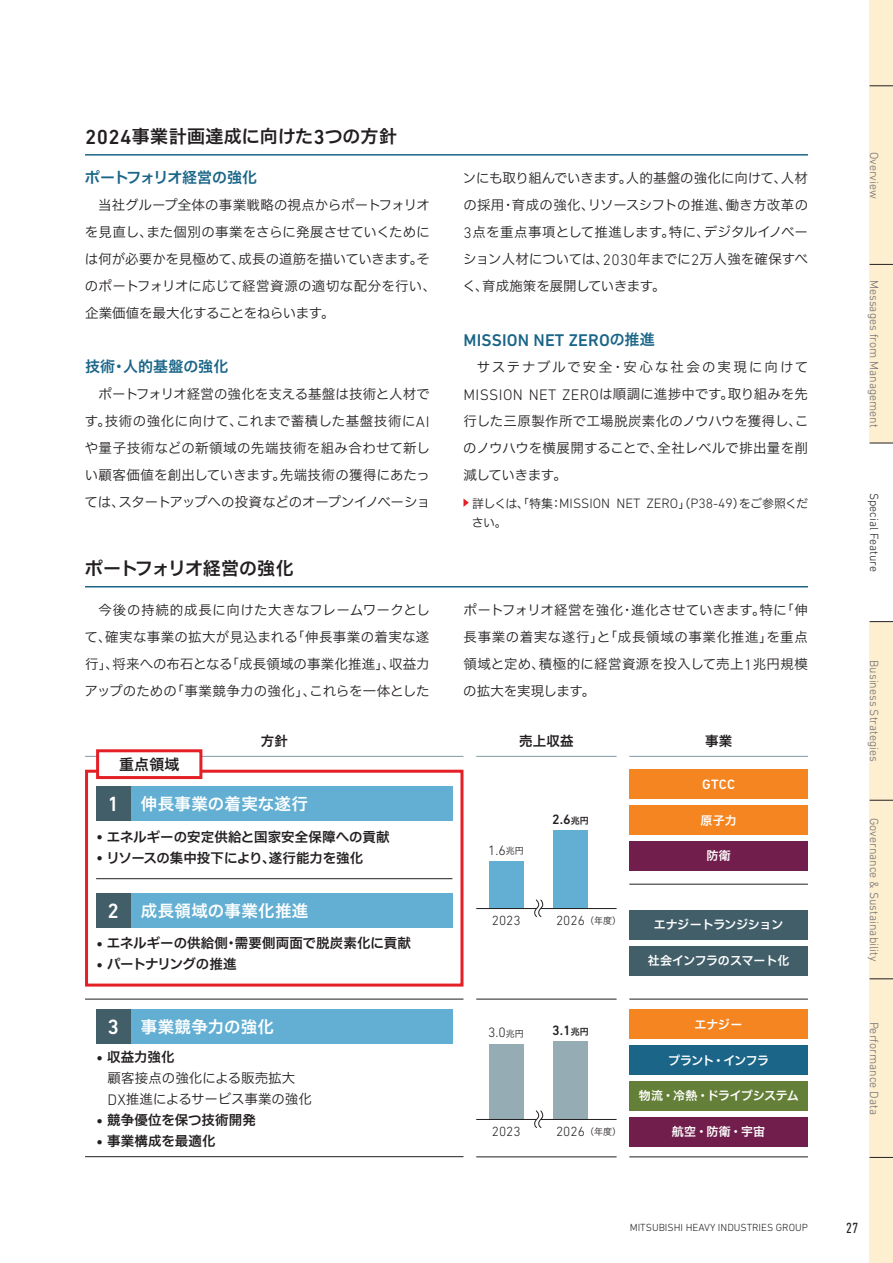
<style>
.page{position:relative;width:893px;height:1263px;background:#fff}
.page>*{position:absolute;margin:0;border:0;box-sizing:border-box;transform-origin:0 0}
.t1{font:18px "Hiragino UD Sans F Std N W6";color:#231f20}
.t2{font:500 17.25px "DIN Next LT Pro";letter-spacing:.01em;color:#1a6588}
.t3{font:16.5px "Hiragino UD Sans F Std N W6";letter-spacing:.02em;color:#fff}
.t4{font:15px "Hiragino UD Sans F Std N W6";letter-spacing:-.025em;color:#1a6588}
.t5{font:15px "Hiragino UD Sans F Std N W6";letter-spacing:-.005em;color:#1a6588}
.t6{font:15px "Hiragino UD Sans F Std N W6";color:#231f20}
.t7{font:condensed 15px "DIN Next LT Pro";color:#231f20}
.t8{font:300 13.8px "DIN Next LT Pro";color:#231f20}
.t9{font:500 13.8px "DIN Next LT Pro";color:#231f20}
.t10{font:500 13.8px "DIN Next LT Pro";color:#fff}
.t11{font:13.5px/27px "Hiragino UD Sans F Std N W3";color:#231f20;text-align:justify}
.t12{font:13.5px "Hiragino UD Sans F Std N W6";color:#231f20}
.t13{font:300 13.5px "DIN Next LT Pro";color:#231f20}
.t14{font:13.5px "Hiragino UD Sans F Std N W6";letter-spacing:-.05em;color:#231f20}
.t15{font:300 12px "DIN Next LT Pro";color:#6c6d70}
.t16{font:12px "Hiragino UD Sans F Std N W6";letter-spacing:-.02em;color:#fff}
.t17{font:12px "Hiragino UD Sans F Std N W6";letter-spacing:-.04em;color:#fff}
.t18{font:300 12px "DIN Next LT Pro";color:#231f20}
.t19{font:12px "Hiragino UD Sans F Std N W6";letter-spacing:-.06em;color:#fff}
.t20{font:12px "Hiragino UD Sans F Std N W3";color:#231f20}
.t21{font:300 10.5px "DIN Next LT Pro";color:#231f20}
.t22{font:9px "Hiragino UD Sans F Std N W3";color:#231f20}
.s1{font-family:"DIN Next LT Pro";font-weight:500;font-size:20.7px}
.s2{font-family:"DIN Next LT Pro";font-weight:300;font-size:15.45px}
.s3{font-family:"Hiragino UD Sans F Std N W6";font-weight:400;font-size:15px}
.s4{font-family:"Hiragino UD Sans F Std N W3";font-weight:400;font-size:12px}
.s5{font-family:"DIN Next LT Pro";font-weight:500;font-size:21px}
.s6{font-family:"DIN Next LT Pro";font-weight:500;font-size:15.45px}
.s7{font-family:"Hiragino UD Sans F Std N W3";font-weight:400;font-size:9px}
.s8{font-family:"Hiragino UD Sans F Std N W6";font-weight:400;font-size:9px}
</style>
<div class="page">
<hr style="left:85px;top:586px;width:723px;height:1px;background:#1a6588">
<hr style="left:85px;top:154px;width:723px;height:2px;background:#1a6588">
<hr style="left:85px;top:756px;width:378px;height:1px;background:#7e9ca5">
<hr style="left:629px;top:756px;width:179px;height:1px;background:#7e9ca5">
<hr style="left:476px;top:756px;width:141px;height:1px;background:#7e9ca5">
<div style="left:85px;top:770px;width:378px;height:216px;border:3px solid #e41f25"></div>
<hr style="left:96px;top:878px;width:356px;height:1px;background:#231f20">
<hr style="left:85px;top:999px;width:378px;height:1px;background:#231f20">
<hr style="left:85px;top:1156px;width:378px;height:1px;background:#231f20">
<hr style="left:476px;top:999px;width:141px;height:1px;background:#231f20">
<hr style="left:476px;top:1156px;width:141px;height:1px;background:#231f20">
<hr style="left:629px;top:884px;width:179px;height:1px;background:#231f20">
<div style="left:489px;top:861px;width:34px;height:47px;background:#62afd3"></div>
<div style="left:553px;top:830px;width:34px;height:78px;background:#62afd3"></div>
<svg style="left:534px;top:899px;width:9px;height:18px"></svg>
<hr style="left:476px;top:908px;width:61px;height:1px;background:#231f20">
<hr style="left:541px;top:908px;width:76px;height:1px;background:#231f20">
<div style="left:489px;top:1044px;width:34px;height:75px;background:#95acb4"></div>
<div style="left:553px;top:1041px;width:34px;height:78px;background:#95acb4"></div>
<svg style="left:534px;top:1110px;width:9px;height:18px"></svg>
<hr style="left:476px;top:1119px;width:61px;height:1px;background:#231f20">
<hr style="left:541px;top:1119px;width:76px;height:1px;background:#231f20">
<div style="left:629px;top:910px;width:179px;height:30px;background:#425f69"></div>
<div style="left:629px;top:946px;width:179px;height:29px;background:#425f69"></div>
<div style="left:629px;top:1009px;width:179px;height:30px;background:#f58520"></div>
<div style="left:629px;top:1045px;width:179px;height:30px;background:#1a6588"></div>
<div style="left:629px;top:1081px;width:179px;height:30px;background:#647f37"></div>
<div style="left:629px;top:1117px;width:179px;height:29px;background:#711e4d"></div>
<div style="left:629px;top:769px;width:179px;height:30px;background:#f58520"></div>
<div style="left:629px;top:805px;width:179px;height:30px;background:#f58520"></div>
<div style="left:629px;top:841px;width:179px;height:30px;background:#711e4d"></div>
<div style="left:98px;top:751px;width:103px;height:26px;background:#fff"></div>
<div style="left:96px;top:749px;width:106px;height:30px;border:3px solid #e41f25"></div>
<div style="left:96px;top:786px;width:356px;height:35px;background:#62afd3"></div>
<div style="left:96px;top:786px;width:35px;height:35px;background:#425f69"></div>
<div style="left:96px;top:893px;width:356px;height:34px;background:#62afd3"></div>
<div style="left:96px;top:893px;width:35px;height:34px;background:#425f69"></div>
<div style="left:96px;top:1009px;width:356px;height:35px;background:#62afd3"></div>
<div style="left:96px;top:1009px;width:35px;height:35px;background:#425f69"></div>
<hr style="left:629px;top:999px;width:179px;height:1px;background:#231f20">
<hr style="left:629px;top:1156px;width:179px;height:1px;background:#231f20">
<svg style="left:463px;top:498px;width:6px;height:9px"></svg>
<div style="left:870px;top:0;width:23px;height:1263px;background:#feefd0"></div>
<div style="left:870px;top:443px;width:23px;height:178px;background:#fff"></div>
<svg style="left:870px;top:86px;width:23px;height:1px"></svg>
<svg style="left:870px;top:1157px;width:23px;height:1px"></svg>
<svg style="left:870px;top:800px;width:23px;height:1px"></svg>
<svg style="left:870px;top:621px;width:23px;height:1px"></svg>
<svg style="left:870px;top:978px;width:23px;height:1px"></svg>
<svg style="left:870px;top:443px;width:23px;height:1px"></svg>
<svg style="left:870px;top:264px;width:23px;height:1px"></svg>
<h1 class="t1" style="left:85px;top:123px;width:313px"><span class="s1">2024</span>事業計画達成に向けた<span class="s1">3</span>つの方針</h1>
<p class="t4" style="left:85px;top:166px;width:174px">ポートフォリオ経営の強化</p>
<p class="t11" style="left:85px;top:191px;width:353px;text-align:left;text-indent:14px">当社グループ全体の事業戦略の視点からポートフォリオを見直し、また個別の事業をさらに発展させていくためには何が必要かを見極めて、成長の道筋を描いていきます。そのポートフォリオに応じて経営資源の適切な配分を行い、企業価値を最大化することをねらいます。</p>
<p class="t5" style="left:85px;top:355px;width:145px">技術・人的基盤の強化</p>
<p class="t11" style="left:85px;top:380px;width:347px;text-indent:14px">ポートフォリオ経営の強化を支える基盤は技術と人材です。技術の強化に向けて、これまで蓄積した基盤技術に<span class="s2">AI</span>や量子技術などの新領域の先端技術を組み合わせて新しい顧客価値を創出していきます。先端技術の獲得にあたっては、スタートアップへの投資などのオープンイノベーショ</p>
<p class="t11" style="left:463px;top:164px;width:347px">ンにも取り組んでいきます。人的基盤の強化に向けて、人材の採用・育成の強化、リソースシフトの推進、働き方改革の<span class="s2">3</span>点を重点事項として推進します。特に、デジタルイノベーション人材については、<span class="s2">2030</span>年までに<span class="s2">2</span>万人強を確保すべく、育成施策を展開していきます。</p>
<p class="t2" style="left:463px;top:330px;width:193px">MISSION NET ZERO<span class="s3">の推進</span></p>
<p class="t11" style="left:463px;top:353px;width:347px;text-indent:13px">サステナブルで安全・安心な社会の実現に向けて<span class="s2">MISSION NET ZERO</span>は順調に進捗中です。取り組みを先行した三原製作所で工場脱炭素化のノウハウを獲得し、このノウハウを横展開することで、全社レベルで排出量を削減していきます。</p>
<p class="t8" style="left:472px;top:495px;width:337px"><span class="s4">詳しくは、「特集：</span>MISSION NET ZERO<span class="s4">」（</span>P38-49<span class="s4">）をご参照くだ</span></p>
<p class="t20" style="left:472px;top:514px;width:37px">さい。</p>
<h1 class="t1" style="left:85px;top:555px;width:210px">ポートフォリオ経営の強化</h1>
<p class="t11" style="left:85px;top:596px;width:347px;text-indent:14px">今後の持続的成長に向けた大きなフレームワークとして、確実な事業の拡大が見込まれる「伸長事業の着実な遂行」、将来への布石となる「成長領域の事業化推進」、収益力アップのための「事業競争力の強化」、これらを一体とした</p>
<p class="t11" style="left:463px;top:596px;width:346px">ポートフォリオ経営を強化・進化させていきます。特に「伸長事業の着実な遂行」と「成長領域の事業化推進」を重点領域と定め、積極的に経営資源を投入して売上<span class="s2">1</span>兆円規模の拡大を実現します。</p>
<p class="t6" style="left:119px;top:753px;width:62px">重点領域</p>
<p class="t12" style="left:261px;top:730px;width:29px">方針</p>
<p class="t12" style="left:519px;top:730px;width:56px">売上収益</p>
<p class="t12" style="left:705px;top:730px;width:29px">事業</p>
<p class="t3" style="left:108px;top:791px;width:202px"><span class="s5">1</span> 伸長事業の着実な遂行</p>
<p class="t12" style="left:96px;top:826px;width:295px"><span class="s6">•</span> エネルギーの安定供給と国家安全保障への貢献</p>
<p class="t12" style="left:96px;top:847px;width:269px"><span class="s6">•</span> リソースの集中投下により、遂行能力を強化</p>
<p class="t3" style="left:108px;top:898px;width:202px"><span class="s5">2</span> 成長領域の事業化推進</p>
<p class="t12" style="left:96px;top:933px;width:316px"><span class="s6">•</span> エネルギーの供給側・需要側両面で脱炭素化に貢献</p>
<p class="t14" style="left:96px;top:954px;width:142px"><span class="s6">•</span> パートナリングの推進</p>
<p class="t3" style="left:108px;top:1014px;width:168px"><span class="s5">3</span> 事業競争力の強化</p>
<p class="t12" style="left:96px;top:1047px;width:80px"><span class="s6">•</span> 収益力強化</p>
<p class="t11" style="left:108px;top:1067px;width:206px;line-height:21px">顧客接点の強化による販売拡大<br><span class="s2">DX</span>推進によるサービス事業の強化</p>
<p class="t12" style="left:96px;top:1110px;width:161px"><span class="s6">•</span> 競争優位を保つ技術開発</p>
<p class="t12" style="left:96px;top:1131px;width:121px"><span class="s6">•</span> 事業構成を最適化</p>
<p class="t8" style="left:488px;top:842px;width:37px">1.6<span class="s7">兆円</span></p>
<p class="t9" style="left:552px;top:811px;width:38px">2.6<span class="s8">兆円</span></p>
<p class="t10" style="left:702px;top:776px;width:35px">GTCC</p>
<p class="t16" style="left:701px;top:811px;width:38px">原子力</p>
<p class="t16" style="left:706px;top:847px;width:26px">防衛</p>
<p class="t13" style="left:492px;top:913px;width:30px">2023</p>
<p class="t13" style="left:556px;top:913px;width:30px">2026</p>
<p class="t22" style="left:585px;top:913px;width:37px">（年度）</p>
<p class="t16" style="left:654px;top:916px;width:131px">エナジートランジション</p>
<p class="t16" style="left:648px;top:951px;width:143px">社会インフラのスマート化</p>
<p class="t8" style="left:488px;top:1025px;width:37px">3.0<span class="s7">兆円</span></p>
<p class="t13" style="left:492px;top:1124px;width:30px">2023</p>
<p class="t9" style="left:552px;top:1022px;width:38px">3.1<span class="s8">兆円</span></p>
<p class="t13" style="left:556px;top:1124px;width:30px">2026</p>
<p class="t22" style="left:585px;top:1124px;width:37px">（年度）</p>
<p class="t16" style="left:695px;top:1015px;width:49px">エナジー</p>
<p class="t19" style="left:668px;top:1051px;width:103px">プラント・インフラ</p>
<p class="t17" style="left:639px;top:1087px;width:162px">物流・冷熱・ドライブシステム</p>
<p class="t16" style="left:672px;top:1122px;width:95px">航空・防衛・宇宙</p>
<p class="t15" style="left:881px;top:152px;width:49px;rotate:90deg">Overview</p>
<p class="t15" style="left:881px;top:280px;width:149px;rotate:90deg">Messages from Management</p>
<p class="t18" style="left:881px;top:493px;width:81px;rotate:90deg">Special Feature</p>
<p class="t15" style="left:881px;top:660px;width:103px;rotate:90deg">Business Strategies</p>
<p class="t15" style="left:881px;top:818px;width:145px;rotate:90deg">Governance &amp; Sustainability</p>
<p class="t15" style="left:881px;top:1021px;width:95px;rotate:90deg">Performance Data</p>
<p class="t21" style="left:630px;top:1222px;width:180px">MITSUBISHI HEAVY INDUSTRIES GROUP</p>
<p class="t7" style="left:846px;top:1219px;width:14px">27</p>
</div>
